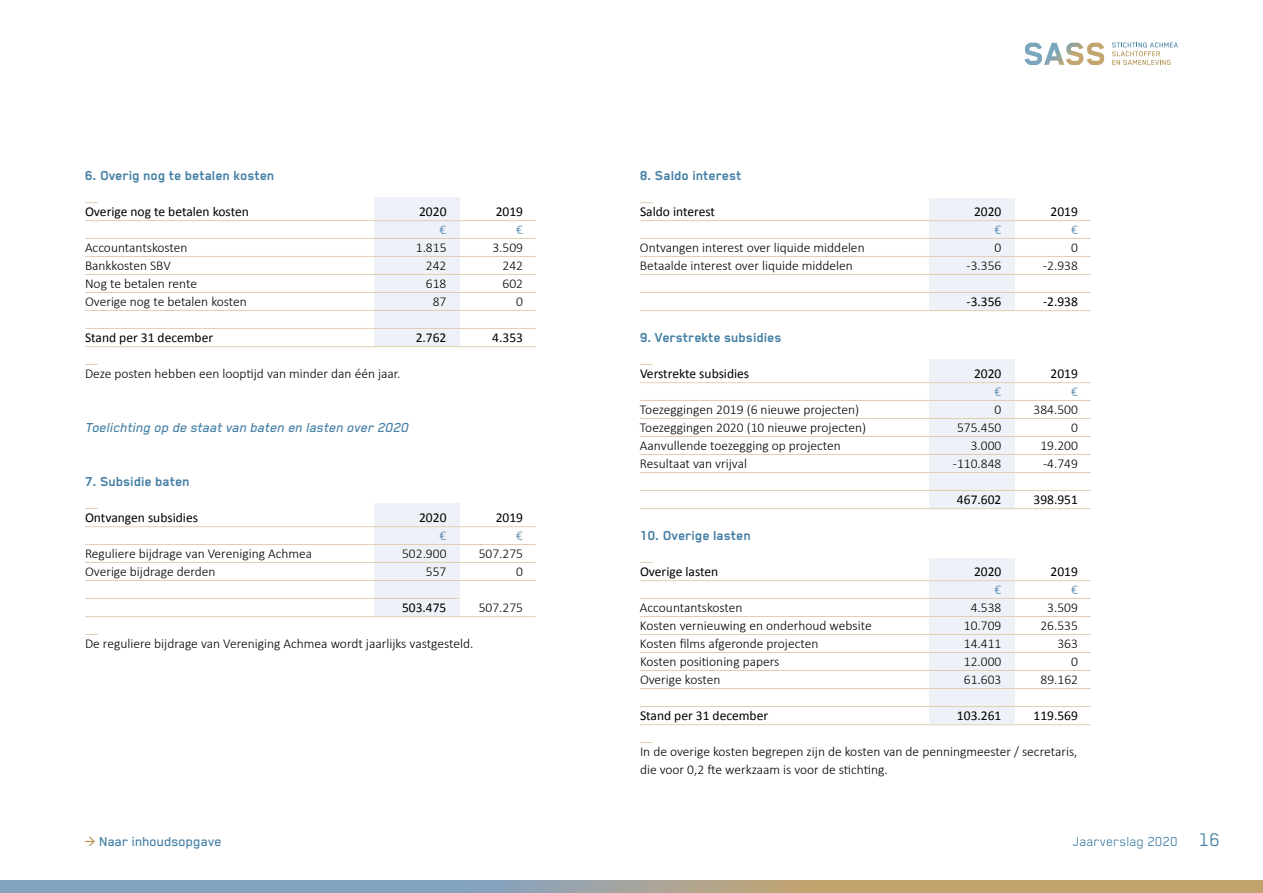
<style>
.page{position:relative;width:1263px;height:893px;background:#fff}
.page>*{position:absolute;margin:0;border:0;box-sizing:border-box;transform-origin:0 0}
.t1{font:700 15px "Blender Pro";color:#447fa6}
.t2{font:italic 500 15px "Blender Pro";color:#447fa6}
.t3{font:500 15px "Blender Pro";color:#447fa6}
.t4{font:15px "Blender Pro";color:#447fa6}
.t5{font:300 13.5px/18px "Calibri";color:#000}
.t6{font:13.5px "Calibri";color:#000}
.t7{font:300 13.5px "Calibri";color:#447fa6}
.s1{color:#b3904b}
.s2{font-size:21px}
</style>
<div class="page">
<div style="left:374px;top:197px;width:85px;height:149px;background:#eef1f7"></div>
<div style="left:374px;top:504px;width:85px;height:112px;background:#eef1f7"></div>
<div style="left:929px;top:198px;width:85px;height:113px;background:#eef1f7"></div>
<div style="left:929px;top:360px;width:85px;height:149px;background:#eef1f7"></div>
<div style="left:929px;top:559px;width:85px;height:165px;background:#eef1f7"></div>
<svg style="left:1112px;top:43px;width:66px;height:22px"></svg>
<svg style="left:1024px;top:43px;width:80px;height:22px"></svg>
<svg style="left:85px;top:202px;width:13px;height:1px"></svg>
<hr style="left:85px;top:220px;width:451px;height:1px;background:#e1cfb2">
<hr style="left:85px;top:238px;width:451px;height:1px;background:#e1cfb2">
<hr style="left:85px;top:256px;width:451px;height:1px;background:#e1cfb2">
<hr style="left:85px;top:274px;width:451px;height:1px;background:#e1cfb2">
<hr style="left:85px;top:292px;width:451px;height:1px;background:#e1cfb2">
<hr style="left:85px;top:310px;width:451px;height:1px;background:#e1cfb2">
<hr style="left:85px;top:328px;width:451px;height:1px;background:#e1cfb2">
<hr style="left:85px;top:346px;width:451px;height:1px;background:#e1cfb2">
<svg style="left:85px;top:364px;width:13px;height:1px"></svg>
<svg style="left:85px;top:508px;width:13px;height:1px"></svg>
<hr style="left:85px;top:526px;width:451px;height:1px;background:#e1cfb2">
<hr style="left:85px;top:544px;width:451px;height:1px;background:#e1cfb2">
<hr style="left:85px;top:562px;width:451px;height:1px;background:#e1cfb2">
<hr style="left:85px;top:580px;width:451px;height:1px;background:#e1cfb2">
<hr style="left:85px;top:598px;width:374px;height:1px;background:#e1cfb2">
<hr style="left:85px;top:616px;width:451px;height:1px;background:#e1cfb2">
<svg style="left:85px;top:634px;width:13px;height:1px"></svg>
<svg style="left:640px;top:202px;width:13px;height:1px"></svg>
<hr style="left:640px;top:220px;width:451px;height:1px;background:#e1cfb2">
<hr style="left:640px;top:238px;width:451px;height:1px;background:#e1cfb2">
<hr style="left:640px;top:256px;width:451px;height:1px;background:#e1cfb2">
<hr style="left:640px;top:274px;width:451px;height:1px;background:#e1cfb2">
<hr style="left:640px;top:292px;width:451px;height:1px;background:#e1cfb2">
<hr style="left:640px;top:310px;width:451px;height:1px;background:#e1cfb2">
<svg style="left:640px;top:364px;width:13px;height:1px"></svg>
<hr style="left:640px;top:382px;width:451px;height:1px;background:#e1cfb2">
<hr style="left:640px;top:400px;width:451px;height:1px;background:#e1cfb2">
<hr style="left:640px;top:418px;width:451px;height:1px;background:#e1cfb2">
<hr style="left:640px;top:436px;width:451px;height:1px;background:#e1cfb2">
<hr style="left:640px;top:454px;width:451px;height:1px;background:#e1cfb2">
<hr style="left:640px;top:472px;width:451px;height:1px;background:#e1cfb2">
<hr style="left:640px;top:490px;width:451px;height:1px;background:#e1cfb2">
<hr style="left:640px;top:508px;width:451px;height:1px;background:#e1cfb2">
<svg style="left:640px;top:562px;width:13px;height:1px"></svg>
<hr style="left:640px;top:580px;width:451px;height:1px;background:#e1cfb2">
<hr style="left:640px;top:598px;width:451px;height:1px;background:#e1cfb2">
<hr style="left:640px;top:616px;width:451px;height:1px;background:#e1cfb2">
<hr style="left:640px;top:634px;width:451px;height:1px;background:#e1cfb2">
<hr style="left:640px;top:652px;width:451px;height:1px;background:#e1cfb2">
<hr style="left:640px;top:670px;width:451px;height:1px;background:#e1cfb2">
<hr style="left:640px;top:688px;width:451px;height:1px;background:#e1cfb2">
<hr style="left:640px;top:706px;width:451px;height:1px;background:#e1cfb2">
<hr style="left:640px;top:724px;width:451px;height:1px;background:#e1cfb2">
<svg style="left:640px;top:742px;width:13px;height:1px"></svg>
<p class="t1" style="left:85px;top:167px;width:191px">6. Overig nog te betalen kosten</p>
<p class="t6" style="left:85px;top:203px;width:165px">Overige nog te betalen kosten</p>
<p class="t6" style="left:419px;top:203px;width:29px">2020</p>
<p class="t6" style="left:496px;top:203px;width:29px">2019</p>
<p class="t7" style="left:440px;top:221px;width:8px">€</p>
<p class="t7" style="left:516px;top:221px;width:8px">€</p>
<p class="t5" style="left:85px;top:238px;width:104px">Accountantskosten</p>
<p class="t5" style="left:416px;top:238px;width:32px">1.815</p>
<p class="t5" style="left:492px;top:238px;width:32px">3.509</p>
<p class="t5" style="left:85px;top:256px;width:87px">Bankkosten SBV</p>
<p class="t5" style="left:426px;top:256px;width:22px">242</p>
<p class="t5" style="left:502px;top:256px;width:22px">242</p>
<p class="t5" style="left:85px;top:274px;width:113px">Nog te betalen rente</p>
<p class="t5" style="left:426px;top:274px;width:22px">618</p>
<p class="t5" style="left:502px;top:274px;width:22px">602</p>
<p class="t5" style="left:85px;top:292px;width:163px">Overige nog te betalen kosten</p>
<p class="t5" style="left:433px;top:292px;width:15px">87</p>
<p class="t5" style="left:516px;top:292px;width:8px">0</p>
<p class="t6" style="left:85px;top:329px;width:130px">Stand per 31 december</p>
<p class="t6" style="left:416px;top:329px;width:32px">2.762</p>
<p class="t6" style="left:492px;top:329px;width:32px">4.353</p>
<p class="t5" style="left:85px;top:364px;width:317px">Deze posten hebben een looptijd van minder dan één jaar.</p>
<p class="t2" style="left:85px;top:419px;width:325px">Toelichting op de staat van baten en lasten over 2020</p>
<p class="t1" style="left:85px;top:473px;width:106px">7. Subsidie baten</p>
<p class="t6" style="left:85px;top:509px;width:114px">Ontvangen subsidies</p>
<p class="t6" style="left:419px;top:509px;width:29px">2020</p>
<p class="t6" style="left:496px;top:509px;width:29px">2019</p>
<p class="t7" style="left:440px;top:527px;width:8px">€</p>
<p class="t7" style="left:516px;top:527px;width:8px">€</p>
<p class="t5" style="left:85px;top:544px;width:229px">Reguliere bijdrage van Vereniging Achmea</p>
<p class="t5" style="left:402px;top:544px;width:46px">502.900</p>
<p class="t5" style="left:479px;top:544px;width:46px">507.275</p>
<p class="t5" style="left:85px;top:562px;width:132px">Overige bijdrage derden</p>
<p class="t5" style="left:426px;top:562px;width:22px">557</p>
<p class="t5" style="left:516px;top:562px;width:8px">0</p>
<p class="t6" style="left:402px;top:599px;width:46px">503.475</p>
<p class="t5" style="left:479px;top:598px;width:46px">507.275</p>
<p class="t5" style="left:85px;top:634px;width:390px">De reguliere bijdrage van Vereniging Achmea wordt jaarlijks vastgesteld.</p>
<p class="t1" style="left:640px;top:167px;width:103px">8. Saldo interest</p>
<p class="t6" style="left:640px;top:203px;width:77px">Saldo interest</p>
<p class="t6" style="left:974px;top:203px;width:29px">2020</p>
<p class="t6" style="left:1050px;top:203px;width:29px">2019</p>
<p class="t7" style="left:994px;top:221px;width:8px">€</p>
<p class="t7" style="left:1071px;top:221px;width:8px">€</p>
<p class="t5" style="left:640px;top:238px;width:226px">Ontvangen interest over liquide middelen</p>
<p class="t5" style="left:994px;top:238px;width:8px">0</p>
<p class="t5" style="left:1071px;top:238px;width:8px">0</p>
<p class="t5" style="left:640px;top:256px;width:214px">Betaalde interest over liquide middelen</p>
<p class="t5" style="left:967px;top:256px;width:36px">-3.356</p>
<p class="t5" style="left:1043px;top:256px;width:36px">-2.938</p>
<p class="t6" style="left:966px;top:293px;width:36px">-3.356</p>
<p class="t6" style="left:1043px;top:293px;width:36px">-2.938</p>
<p class="t1" style="left:640px;top:329px;width:143px">9. Verstrekte subsidies</p>
<p class="t6" style="left:640px;top:365px;width:111px">Verstrekte subsidies</p>
<p class="t6" style="left:974px;top:365px;width:29px">2020</p>
<p class="t6" style="left:1050px;top:365px;width:29px">2019</p>
<p class="t7" style="left:994px;top:383px;width:8px">€</p>
<p class="t7" style="left:1071px;top:383px;width:8px">€</p>
<p class="t5" style="left:640px;top:400px;width:221px">Toezeggingen 2019 (6 nieuwe projecten)</p>
<p class="t5" style="left:994px;top:400px;width:8px">0</p>
<p class="t5" style="left:1034px;top:400px;width:46px">384.500</p>
<p class="t5" style="left:640px;top:418px;width:228px">Toezeggingen 2020 (10 nieuwe projecten)</p>
<p class="t5" style="left:957px;top:418px;width:46px">575.450</p>
<p class="t5" style="left:1071px;top:418px;width:8px">0</p>
<p class="t5" style="left:640px;top:436px;width:202px">Aanvullende toezegging op projecten</p>
<p class="t5" style="left:971px;top:436px;width:32px">3.000</p>
<p class="t5" style="left:1040px;top:436px;width:39px">19.200</p>
<p class="t5" style="left:640px;top:454px;width:109px">Resultaat van vrijval</p>
<p class="t5" style="left:953px;top:454px;width:50px">-110.848</p>
<p class="t5" style="left:1043px;top:454px;width:36px">-4.749</p>
<p class="t6" style="left:957px;top:491px;width:46px">467.602</p>
<p class="t6" style="left:1033px;top:491px;width:46px">398.951</p>
<p class="t1" style="left:640px;top:527px;width:113px">10. Overige lasten</p>
<p class="t6" style="left:640px;top:563px;width:80px">Overige lasten</p>
<p class="t6" style="left:974px;top:563px;width:29px">2020</p>
<p class="t6" style="left:1050px;top:563px;width:29px">2019</p>
<p class="t7" style="left:994px;top:581px;width:8px">€</p>
<p class="t7" style="left:1071px;top:581px;width:8px">€</p>
<p class="t5" style="left:640px;top:598px;width:104px">Accountantskosten</p>
<p class="t5" style="left:971px;top:598px;width:32px">4.538</p>
<p class="t5" style="left:1047px;top:598px;width:32px">3.509</p>
<p class="t5" style="left:640px;top:616px;width:233px">Kosten vernieuwing en onderhoud website</p>
<p class="t5" style="left:964px;top:616px;width:39px">10.709</p>
<p class="t5" style="left:1040px;top:616px;width:39px">26.535</p>
<p class="t5" style="left:640px;top:634px;width:180px">Kosten films afgeronde projecten</p>
<p class="t5" style="left:964px;top:634px;width:39px">14.411</p>
<p class="t5" style="left:1057px;top:634px;width:22px">363</p>
<p class="t5" style="left:640px;top:652px;width:141px">Kosten positioning papers</p>
<p class="t5" style="left:964px;top:652px;width:39px">12.000</p>
<p class="t5" style="left:1071px;top:652px;width:8px">0</p>
<p class="t5" style="left:640px;top:670px;width:82px">Overige kosten</p>
<p class="t5" style="left:964px;top:670px;width:39px">61.603</p>
<p class="t5" style="left:1040px;top:670px;width:39px">89.162</p>
<p class="t6" style="left:640px;top:707px;width:130px">Stand per 31 december</p>
<p class="t6" style="left:957px;top:707px;width:46px">103.261</p>
<p class="t6" style="left:1033px;top:707px;width:46px">119.569</p>
<p class="t5" style="left:640px;top:742px;width:439px">In de overige kosten begrepen zijn de kosten van de penningmeester / secretaris, die voor 0,2 fte werkzaam is voor de stichting.</p>
<p class="t3" style="left:85px;top:833px;width:139px"><span class="s1">&gt;</span> Naar inhoudsopgave</p>
<p class="t4" style="left:1073px;top:833px;width:149px">Jaarverslag 2020 <span class="s2">16</span></p>
</div>
